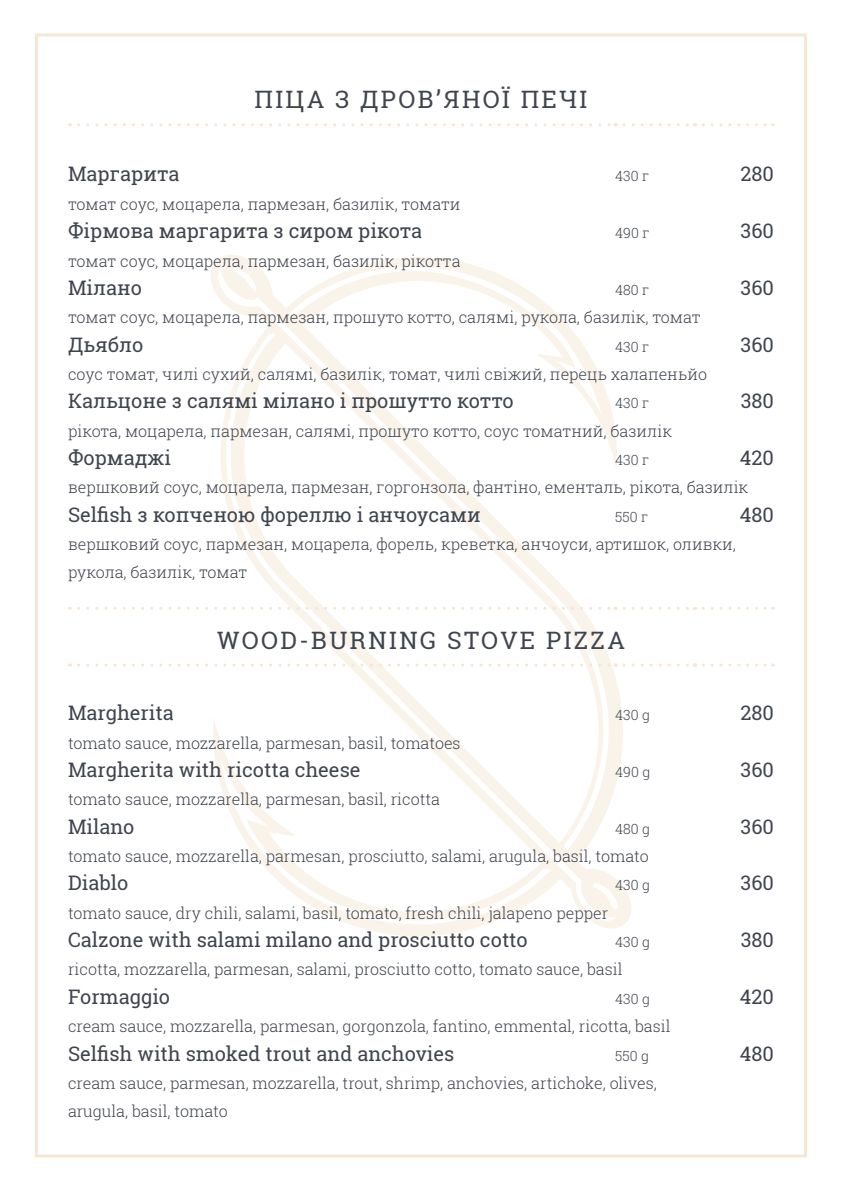
<style>
.page{position:relative;width:842px;height:1191px;background:#fff}
.page>*{position:absolute;margin:0;border:0;box-sizing:border-box;transform-origin:0 0}
.t1{font:24px "Roboto Slab";letter-spacing:.1em;color:#40444e}
.t2{font:20px "Roboto Slab";color:#40444e}
.t3{font:300 16px/28.4px "Roboto Slab";color:#40444e}
.t4{font:300 14px "Roboto Slab";color:#40444e}
</style>
<div class="page">
<svg style="left:206px;top:255px;width:428px;height:681px"></svg>
<svg style="left:78px;top:123px;width:538px;height:3px"></svg>
<svg style="left:624px;top:123px;width:71px;height:3px"></svg>
<svg style="left:703px;top:123px;width:70px;height:3px"></svg>
<svg style="left:78px;top:607px;width:538px;height:3px"></svg>
<svg style="left:624px;top:607px;width:71px;height:3px"></svg>
<svg style="left:703px;top:607px;width:70px;height:3px"></svg>
<svg style="left:78px;top:663px;width:538px;height:3px"></svg>
<svg style="left:624px;top:663px;width:71px;height:3px"></svg>
<svg style="left:703px;top:663px;width:70px;height:3px"></svg>
<h1 class="t1" style="left:255px;top:83px;width:334px">ПІЦА З ДРОВ’ЯНОЇ ПЕЧІ</h1>
<p class="t2" style="left:68px;top:160px;width:113px">Маргарита</p>
<p class="t4" style="left:615px;top:167px;width:36px">430 г</p>
<p class="t2" style="left:740px;top:160px;width:35px">280</p>
<p class="t3" style="left:68px;top:189px;width:394px">томат соус, моцарела, пармезан, базилік, томати</p>
<p class="t2" style="left:68px;top:217px;width:356px">Фірмова маргарита з сиром рікота</p>
<p class="t4" style="left:615px;top:223px;width:36px">490 г</p>
<p class="t2" style="left:740px;top:217px;width:35px">360</p>
<p class="t3" style="left:68px;top:246px;width:394px">томат соус, моцарела, пармезан, базилік, рікотта</p>
<p class="t2" style="left:68px;top:274px;width:75px">Мілано</p>
<p class="t4" style="left:615px;top:280px;width:36px">480 г</p>
<p class="t2" style="left:740px;top:274px;width:35px">360</p>
<p class="t3" style="left:68px;top:303px;width:634px">томат соус, моцарела, пармезан, прошуто котто, салямі, рукола, базилік, томат</p>
<p class="t2" style="left:68px;top:331px;width:77px">Дьябло</p>
<p class="t4" style="left:615px;top:337px;width:36px">430 г</p>
<p class="t2" style="left:740px;top:331px;width:35px">360</p>
<p class="t3" style="left:68px;top:359px;width:640px">соус томат, чилі сухий, салямі, базилік, томат, чилі свіжий, перець халапеньйо</p>
<p class="t2" style="left:68px;top:387px;width:447px">Кальцоне з салямі мілано і прошутто котто</p>
<p class="t4" style="left:615px;top:394px;width:36px">430 г</p>
<p class="t2" style="left:741px;top:387px;width:35px">380</p>
<p class="t3" style="left:68px;top:416px;width:605px">рікота, моцарела, пармезан, салямі, прошуто котто, соус томатний, базилік</p>
<p class="t2" style="left:68px;top:444px;width:104px">Формаджі</p>
<p class="t4" style="left:615px;top:450px;width:36px">430 г</p>
<p class="t2" style="left:740px;top:444px;width:36px">420</p>
<p class="t3" style="left:68px;top:473px;width:682px">вершковий соус, моцарела, пармезан, горгонзола, фантіно, ементаль, рікота, базилік</p>
<p class="t2" style="left:68px;top:501px;width:414px">Selfish з копченою фореллю і анчоусами</p>
<p class="t4" style="left:615px;top:507px;width:35px">550 г</p>
<p class="t2" style="left:740px;top:501px;width:36px">480</p>
<p class="t3" style="left:68px;top:530px;width:669px">вершковий соус, пармезан, моцарела, форель, креветка, анчоуси, артишок, оливки, рукола, базилік, томат</p>
<h1 class="t1" style="left:217px;top:624px;width:409px">WOOD-BURNING STOVE PIZZA</h1>
<p class="t2" style="left:68px;top:699px;width:107px">Margherita</p>
<p class="t4" style="left:615px;top:705px;width:36px">430 g</p>
<p class="t2" style="left:740px;top:699px;width:35px">280</p>
<p class="t3" style="left:68px;top:728px;width:394px">tomato sauce, mozzarella, parmesan, basil, tomatoes</p>
<p class="t2" style="left:68px;top:756px;width:294px">Margherita with ricotta cheese</p>
<p class="t4" style="left:615px;top:762px;width:36px">490 g</p>
<p class="t2" style="left:740px;top:756px;width:35px">360</p>
<p class="t3" style="left:68px;top:785px;width:373px">tomato sauce, mozzarella, parmesan, basil, ricotta</p>
<p class="t2" style="left:68px;top:812px;width:68px">Milano</p>
<p class="t4" style="left:615px;top:819px;width:36px">480 g</p>
<p class="t2" style="left:740px;top:812px;width:35px">360</p>
<p class="t3" style="left:68px;top:841px;width:582px">tomato sauce, mozzarella, parmesan, prosciutto, salami, arugula, basil, tomato</p>
<p class="t2" style="left:68px;top:869px;width:62px">Diablo</p>
<p class="t4" style="left:615px;top:875px;width:36px">430 g</p>
<p class="t2" style="left:740px;top:869px;width:35px">360</p>
<p class="t3" style="left:68px;top:898px;width:542px">tomato sauce, dry chili, salami, basil, tomato, fresh chili, jalapeno pepper</p>
<p class="t2" style="left:68px;top:926px;width:461px">Calzone with salami milano and prosciutto cotto</p>
<p class="t4" style="left:615px;top:932px;width:36px">430 g</p>
<p class="t2" style="left:741px;top:926px;width:35px">380</p>
<p class="t3" style="left:68px;top:955px;width:556px">ricotta, mozzarella, parmesan, salami, prosciutto cotto, tomato sauce, basil</p>
<p class="t2" style="left:68px;top:983px;width:104px">Formaggio</p>
<p class="t4" style="left:615px;top:989px;width:36px">430 g</p>
<p class="t2" style="left:740px;top:983px;width:36px">420</p>
<p class="t3" style="left:68px;top:1011px;width:604px">cream sauce, mozzarella, parmesan, gorgonzola, fantino, emmental, ricotta, basil</p>
<p class="t2" style="left:68px;top:1039px;width:388px">Selfish with smoked trout and anchovies</p>
<p class="t4" style="left:615px;top:1045px;width:35px">550 g</p>
<p class="t2" style="left:740px;top:1039px;width:36px">480</p>
<p class="t3" style="left:68px;top:1068px;width:590px">cream sauce, parmesan, mozzarella, trout, shrimp, anchovies, artichoke, olives, arugula, basil, tomato</p>
</div>
